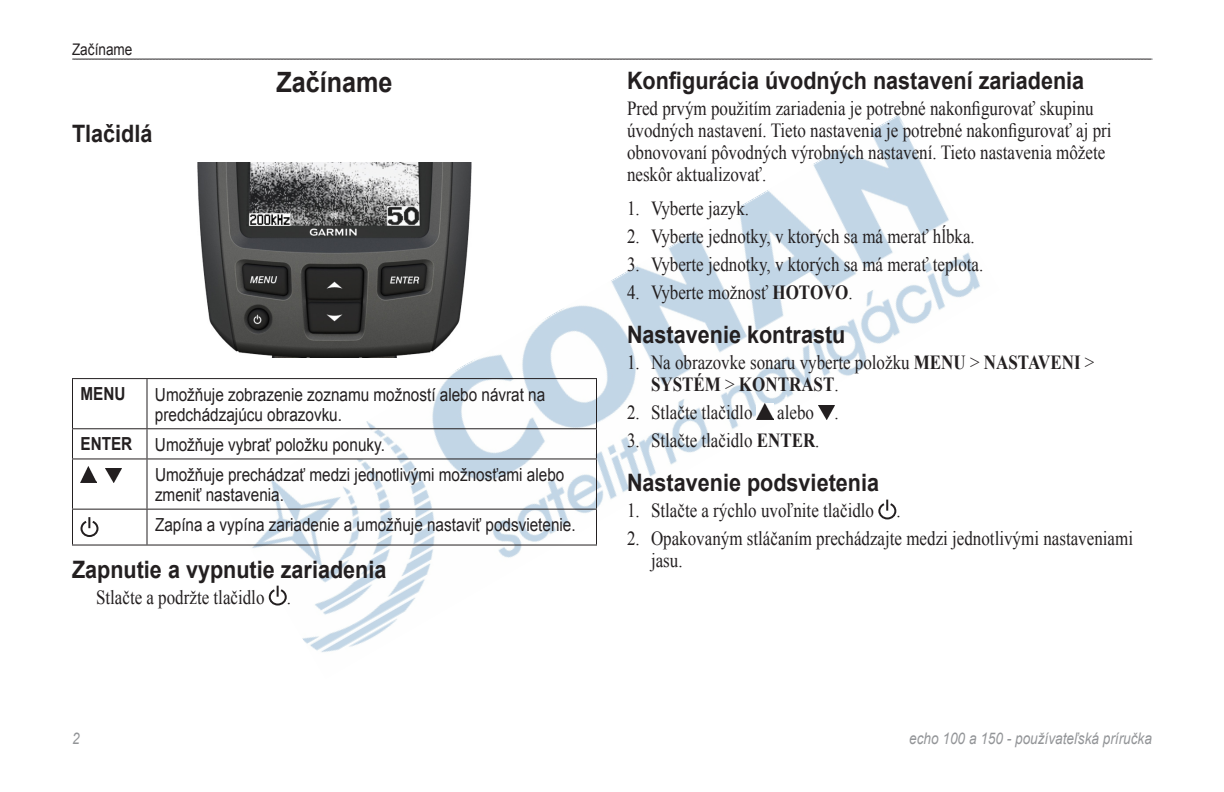
<style>
.page{position:relative;width:1224px;height:792px;background:#fff}
.page>*{position:absolute;margin:0;border:0;box-sizing:border-box;transform-origin:0 0}
.t1{font:700 28px "Arial";color:#231f20;scale:.9 1}
.t2{font:700 24px "Arial";color:#231f20;scale:.9 1}
.t3{font:20px/22px "Times New Roman";color:#231f20;scale:.85 1}
.t4{font:18px/30.2px "Arial";color:#231f20;scale:.85 1}
.t5{font:700 18px "Arial";color:#231f20;scale:.85 1}
.t6{font:italic 16px "Arial";color:#939598;scale:.85 1}
.t7{font:16px "Arial";color:#231f20;scale:.85 1}
.s1{font-weight:700}
</style>
<div class="page">
<svg style="left:72px;top:59px;width:1081px;height:1px"></svg>
<img style="left:224px;top:115px;width:756px;height:537px">
<img style="left:197px;top:163px;width:275px;height:195px">
<hr style="left:72px;top:378px;width:75px;height:1px;background:#231f20">
<hr style="left:72px;top:379px;width:1px;height:49px;background:#231f20">
<hr style="left:147px;top:378px;width:450px;height:1px;background:#231f20">
<hr style="left:146px;top:379px;width:2px;height:49px;background:#231f20">
<hr style="left:596px;top:379px;width:1px;height:49px;background:#231f20">
<hr style="left:72px;top:428px;width:75px;height:1px;background:#231f20">
<svg style="left:72px;top:429px;width:1px;height:29px"></svg>
<hr style="left:147px;top:428px;width:450px;height:1px;background:#231f20">
<hr style="left:146px;top:429px;width:2px;height:29px;background:#231f20">
<svg style="left:596px;top:429px;width:1px;height:29px"></svg>
<hr style="left:72px;top:458px;width:75px;height:1px;background:#231f20">
<hr style="left:72px;top:459px;width:1px;height:50px;background:#231f20">
<hr style="left:147px;top:458px;width:450px;height:1px;background:#231f20">
<hr style="left:146px;top:459px;width:2px;height:50px;background:#231f20">
<hr style="left:596px;top:459px;width:1px;height:50px;background:#231f20">
<hr style="left:72px;top:509px;width:75px;height:1px;background:#231f20">
<hr style="left:72px;top:510px;width:1px;height:35px;background:#231f20">
<hr style="left:147px;top:509px;width:450px;height:1px;background:#231f20">
<hr style="left:146px;top:510px;width:2px;height:35px;background:#231f20">
<hr style="left:596px;top:510px;width:1px;height:35px;background:#231f20">
<hr style="left:72px;top:545px;width:75px;height:1px;background:#231f20">
<hr style="left:147px;top:545px;width:450px;height:1px;background:#231f20">
<img style="left:81px;top:467px;width:16px;height:16px">
<img style="left:105px;top:469px;width:17px;height:14px">
<svg style="left:80px;top:517px;width:19px;height:20px"></svg>
<svg style="left:268px;top:586px;width:20px;height:21px"></svg>
<img style="left:757px;top:404px;width:16px;height:15px">
<img style="left:818px;top:406px;width:17px;height:13px">
<svg style="left:877px;top:500px;width:20px;height:20px"></svg>
<p class="t7" style="left:72px;top:39px;width:73px">Začíname</p>
<p class="t2" style="left:72px;top:118px;width:91px">Tlačidlá</p>
<h1 class="t1" style="left:276px;top:64px;width:131px">Začíname</h1>
<p class="t5" style="left:80px;top:382px;width:54px">MENU</p>
<p class="t4" style="left:155px;top:385px;width:461px;line-height:20px">Umožňuje zobrazenie zoznamu možností alebo návrat na predchádzajúcu obrazovku.</p>
<p class="t5" style="left:80px;top:432px;width:61px">ENTER</p>
<p class="t4" style="left:155px;top:430px;width:483px">Umožňuje vybrať položku ponuky.<br>Umožňuje prechádzať medzi jednotlivými možnosťami alebo</p>
<p class="t4" style="left:155px;top:480px;width:496px">zmeniť nastavenia.<br>Zapína a vypína zariadenie a umožňuje nastaviť podsvietenie.</p>
<p class="t2" style="left:72px;top:553px;width:351px">Zapnutie a vypnutie zariadenia</p>
<p class="t3" style="left:96px;top:586px;width:231px">Stlačte a podržte tlačidlo .</p>
<p class="t2" style="left:627px;top:65px;width:510px">Konfigurácia úvodných nastavení zariadenia</p>
<p class="t3" style="left:627px;top:97px;width:572px">Pred prvým použitím zariadenia je potrebné nakonfigurovať skupinu úvodných nastavení. Tieto nastavenia je potrebné nakonfigurovať aj pri obnovovaní pôvodných výrobných nastavení. Tieto nastavenia môžete neskôr aktualizovať.</p>
<p class="t3" style="left:627px;top:197px;width:145px">1. Vyberte jazyk.</p>
<p class="t3" style="left:627px;top:225px;width:411px">2. Vyberte jednotky, v ktorých sa má merať hĺbka.</p>
<p class="t3" style="left:627px;top:253px;width:421px">3. Vyberte jednotky, v ktorých sa má merať teplota.</p>
<p class="t3" style="left:627px;top:281px;width:267px">4. Vyberte možnosť <span class="s1">HOTOVO</span>.</p>
<p class="t2" style="left:627px;top:319px;width:244px">Nastavenie kontrastu</p>
<p class="t3" style="left:651px;top:351px;width:523px;text-indent:-24px">1. Na obrazovke sonaru vyberte položku <span class="s1">MENU</span> &gt; <span class="s1">NASTAVENI</span> &gt;<br><span class="s1">SYSTÉM</span> &gt; <span class="s1">KONTRAST</span>.</p>
<p class="t3" style="left:627px;top:401px;width:251px">2. Stlačte tlačidlo alebo .</p>
<p class="t3" style="left:627px;top:429px;width:228px">3. Stlačte tlačidlo <span class="s1">ENTER</span>.</p>
<p class="t2" style="left:627px;top:467px;width:282px">Nastavenie podsvietenia</p>
<p class="t3" style="left:627px;top:499px;width:323px">1. Stlačte a rýchlo uvoľnite tlačidlo .</p>
<p class="t3" style="left:651px;top:527px;width:569px;text-indent:-24px">2. Opakovaným stláčaním prechádzajte medzi jednotlivými nastaveniami jasu.</p>
<p class="t6" style="left:72px;top:728px;width:10px">2</p>
<p class="t6" style="left:909px;top:728px;width:287px">echo 100 a 150 - používateľská príručka</p>
</div>
